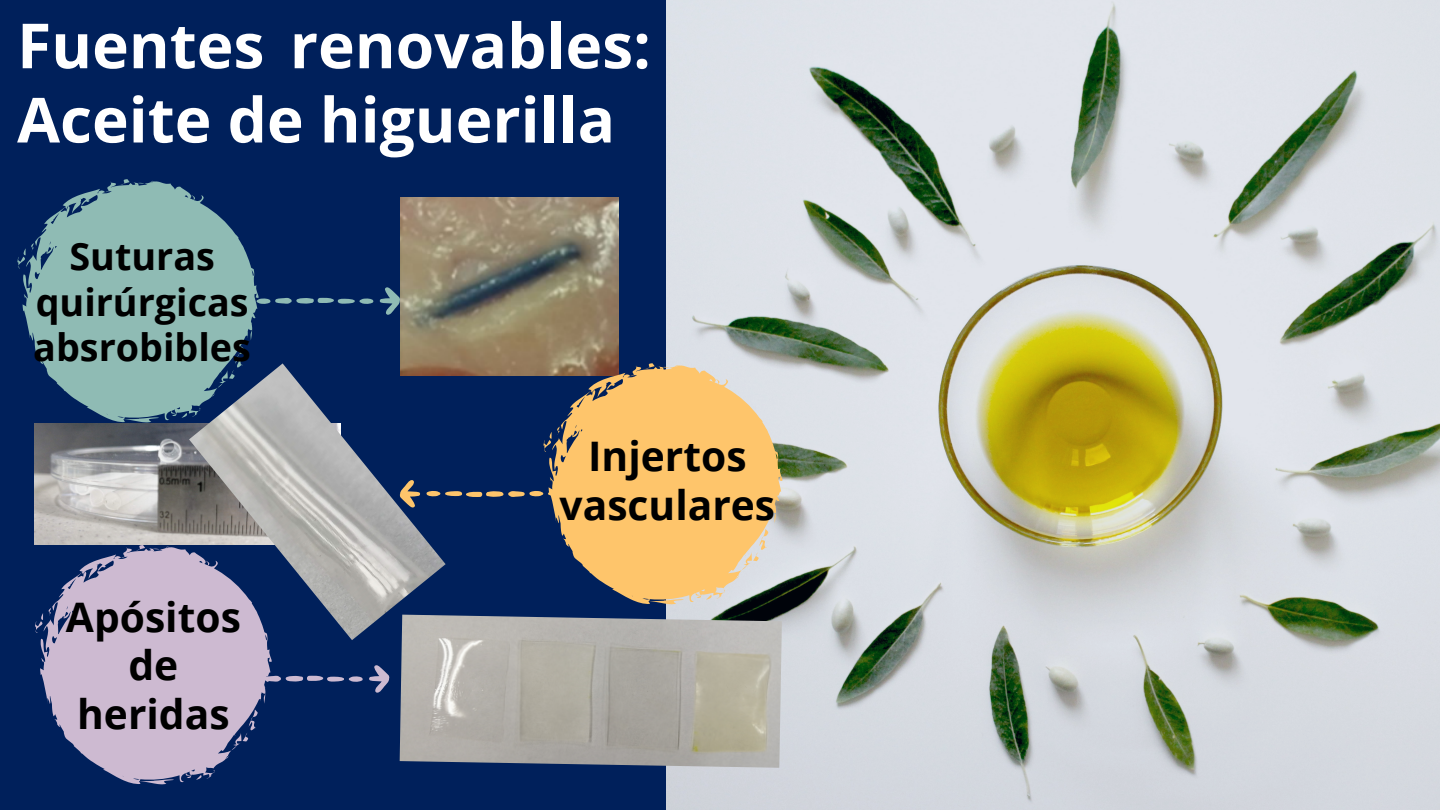
<style>
.page{position:relative;width:1440px;height:810px;background:#00205b}
.page>*{position:absolute;margin:0;border:0;box-sizing:border-box;transform-origin:0 0}
.t1{font:700 62.2px/74.2px "Open Sans";color:#fff}
.t2{font:700 40.7px/48.4px "Open Sans";color:#000;text-align:center}
.t3{font:700 37.7px/45.1px "Open Sans";color:#000;text-align:center}
</style>
<div class="page">
<img style="left:667px;top:0;width:773px;height:810px">
<img style="left:35px;top:423px;width:154px;height:122px">
<svg style="left:17px;top:257px;width:6px;height:12px"></svg>
<svg style="left:23px;top:181px;width:234px;height:242px;fill:#8fbbb4"></svg>
<img style="left:189px;top:363px;width:257px;height:277px">
<svg style="left:35px;top:621px;width:5px;height:12px"></svg>
<svg style="left:40px;top:547px;width:232px;height:237px;fill:#cdbad1"></svg>
<img style="left:401px;top:197px;width:217px;height:179px">
<svg style="left:648px;top:363px;width:21px;height:3px"></svg>
<svg style="left:543px;top:440px;width:6px;height:12px"></svg>
<svg style="left:549px;top:366px;width:234px;height:238px;background:#d8b175"></svg>
<svg style="left:224px;top:665px;width:166px;height:85px"></svg>
<img style="left:400px;top:615px;width:382px;height:153px">
<svg style="left:400px;top:480px;width:165px;height:28px"></svg>
<svg style="left:235px;top:287px;width:165px;height:28px"></svg>
<p class="t1" style="left:17px;top:7px;width:635px">Fuentes renovables:<br>Aceite de higuerilla</p>
<p class="t3" style="left:33px;top:233px;width:219px">Suturas quirúrgicas absrobibles</p>
<p class="t2" style="left:66px;top:592px;width:176px">Apósitos de heridas</p>
<p class="t2" style="left:560px;top:431px;width:217px">Injertos vasculares</p>
</div>
